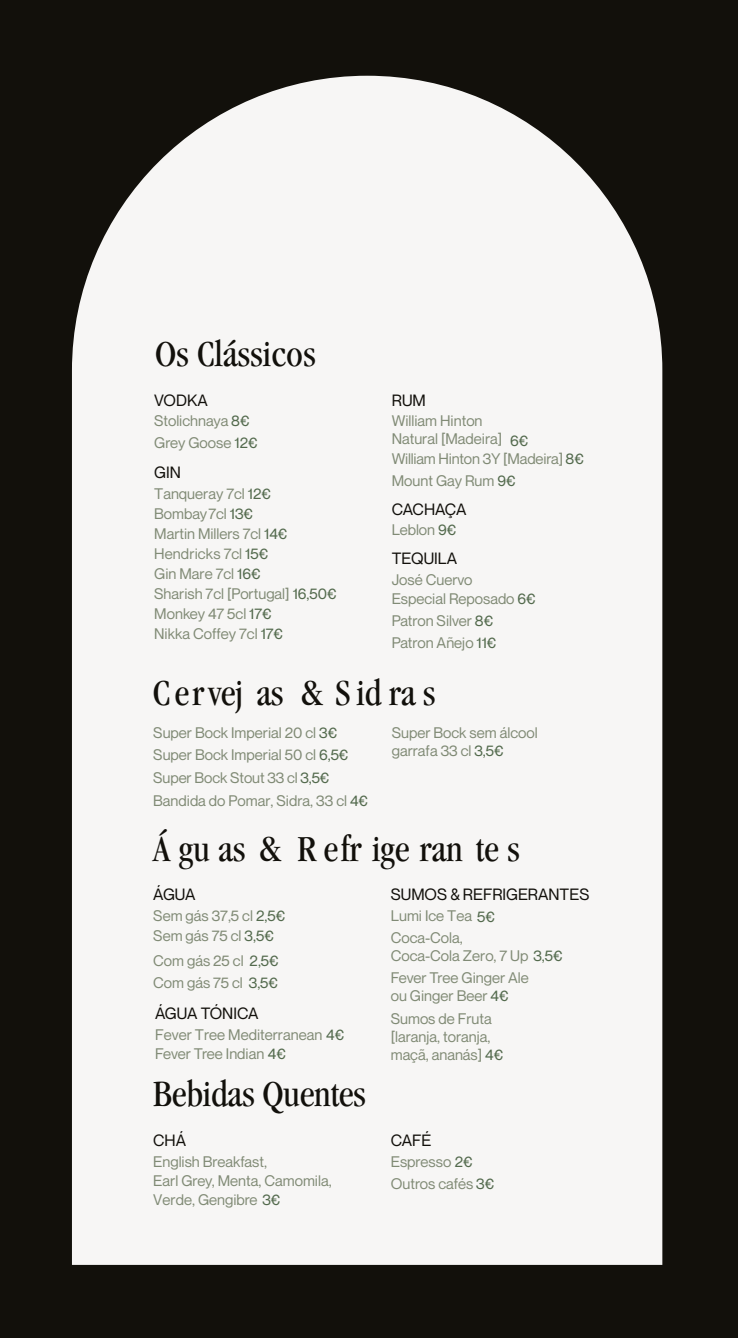
<style>
.page{position:relative;width:738px;height:1338px;background:#fff}
.page>*{position:absolute;margin:0;border:0;box-sizing:border-box;transform-origin:0 0}
.t1{font:condensed 38px "Garamond";letter-spacing:-.01em;color:#12100b}
.t2{font:condensed 38px "Garamond";letter-spacing:.07em;color:#12100b}
.t3{font:16px "Neue Montreal";color:#12100b}
.t4{font:15px/20px "Neue Montreal";color:#818b76}
.s1{color:#536a4d}
</style>
<div class="page">
<div style="left:0;top:0;width:737px;height:1338px;background:#12100b"></div>
<div style="left:72px;top:76px;width:589px;height:1189px;background:#f7f6f5"></div>
<h1 class="t1" style="left:155px;top:333px;width:162px">Os Clássicos</h1>
<p class="t3" style="left:154px;top:390px;width:55px">VODKA</p>
<p class="t4" style="left:154px;top:410px;width:105px;line-height:22.2px">Stolichnaya <span class="s1">8€<br></span>Grey Goose <span class="s1">12€</span></p>
<p class="t3" style="left:391px;top:390px;width:36px">RUM</p>
<p class="t4" style="left:391px;top:412px;width:138px;line-height:18px">William Hinton<br>Natural [Madeira] <span class="s1">6€</span></p>
<p class="t4" style="left:391px;top:447px;width:193px;line-height:22.2px">William Hinton 3Y [Madeira] <span class="s1">8€<br></span>Mount Gay Rum <span class="s1">9€</span></p>
<p class="t3" style="left:391px;top:499px;width:76px">CACHAÇA</p>
<p class="t4" style="left:391px;top:520px;width:66px">Leblon <span class="s1">9€</span></p>
<p class="t3" style="left:391px;top:549px;width:67px">TEQUILA</p>
<p class="t4" style="left:391px;top:570px;width:145px;line-height:19px">José Cuervo<br>Especial Reposado <span class="s1">6€</span></p>
<p class="t4" style="left:391px;top:610px;width:106px;line-height:22.2px">Patron Silver <span class="s1">8€<br></span>Patron Añejo <span class="s1">11€</span></p>
<h1 class="t2" style="left:153px;top:672px;width:283px">Cervej as &amp; Sidras</h1>
<p class="t3" style="left:154px;top:462px;width:28px">GIN</p>
<p class="t4" style="left:154px;top:484px;width:184px">Tanqueray 7cl <span class="s1">12€<br></span>Bombay7cl <span class="s1">13€<br></span>Martin Millers 7cl <span class="s1">14€<br></span>Hendricks 7cl <span class="s1">15€<br></span>Gin Mare 7cl <span class="s1">16€<br></span>Sharish 7cl [Portugal] <span class="s1">16,50€<br></span>Monkey 47 5cl <span class="s1">17€<br></span>Nikka Coffey 7cl <span class="s1">17€</span></p>
<p class="t4" style="left:153px;top:721px;width:196px;line-height:22.6px">Super Bock Imperial 20 cl <span class="s1">3€<br></span>Super Bock Imperial 50 cl <span class="s1">6,5€<br></span>Super Bock Stout 33 cl <span class="s1">3,5€</span></p>
<p class="t4" style="left:391px;top:724px;width:147px;line-height:18px">Super Bock sem álcool garrafa 33 cl <span class="s1">3,5€</span></p>
<p class="t4" style="left:153px;top:791px;width:216px">Bandida do Pomar, Sidra, 33 cl <span class="s1">4€</span></p>
<h1 class="t1" style="left:153px;top:827px;width:368px">Águas &amp; Refr ige ran tes</h1>
<p class="t3" style="left:153px;top:885px;width:44px">ÁGUA</p>
<p class="t4" style="left:153px;top:906px;width:133px">Sem gás 37,5 cl <span class="s1">2,5€<br></span>Sem gás 75 cl <span class="s1">3,5€</span></p>
<p class="t4" style="left:153px;top:949px;width:127px;line-height:22.2px">Com gás 25 cl <span class="s1">2,5€<br></span>Com gás 75 cl <span class="s1">3,5€</span></p>
<p class="t3" style="left:155px;top:1004px;width:105px">ÁGUA TÓNICA</p>
<p class="t4" style="left:155px;top:1025px;width:190px;line-height:18.8px">Fever Tree Mediterranean <span class="s1">4€<br></span>Fever Tree Indian <span class="s1">4€</span></p>
<h1 class="t1" style="left:153px;top:1073px;width:214px">Bebidas Quentes</h1>
<p class="t3" style="left:153px;top:1131px;width:34px">CHÁ</p>
<p class="t4" style="left:153px;top:1152px;width:180px;line-height:19px">English Breakfast,<br>Earl Grey, Menta, Camomila,<br>Verde, Gengibre <span class="s1">3€</span></p>
<p class="t3" style="left:390px;top:885px;width:200px">SUMOS &amp; REFRIGERANTES</p>
<p class="t4" style="left:390px;top:929px;width:173px;line-height:18px">Coca-Cola,<br>Coca-Cola Zero, 7 Up <span class="s1">3,5€</span></p>
<p class="t4" style="left:390px;top:906px;width:106px">Lumi Ice Tea <span class="s1">5€</span></p>
<p class="t4" style="left:390px;top:968px;width:139px">Fever Tree Ginger Ale</p>
<p class="t4" style="left:390px;top:985px;width:119px">ou Ginger Beer <span class="s1">4€</span></p>
<p class="t4" style="left:390px;top:1010px;width:114px;line-height:18px">Sumos de Fruta [laranja, toranja, maçã, ananás] <span class="s1">4€</span></p>
<p class="t3" style="left:390px;top:1131px;width:42px">CAFÉ</p>
<p class="t4" style="left:390px;top:1151px;width:105px;line-height:22.2px">Espresso <span class="s1">2€<br></span>Outros cafés <span class="s1">3€</span></p>
</div>
